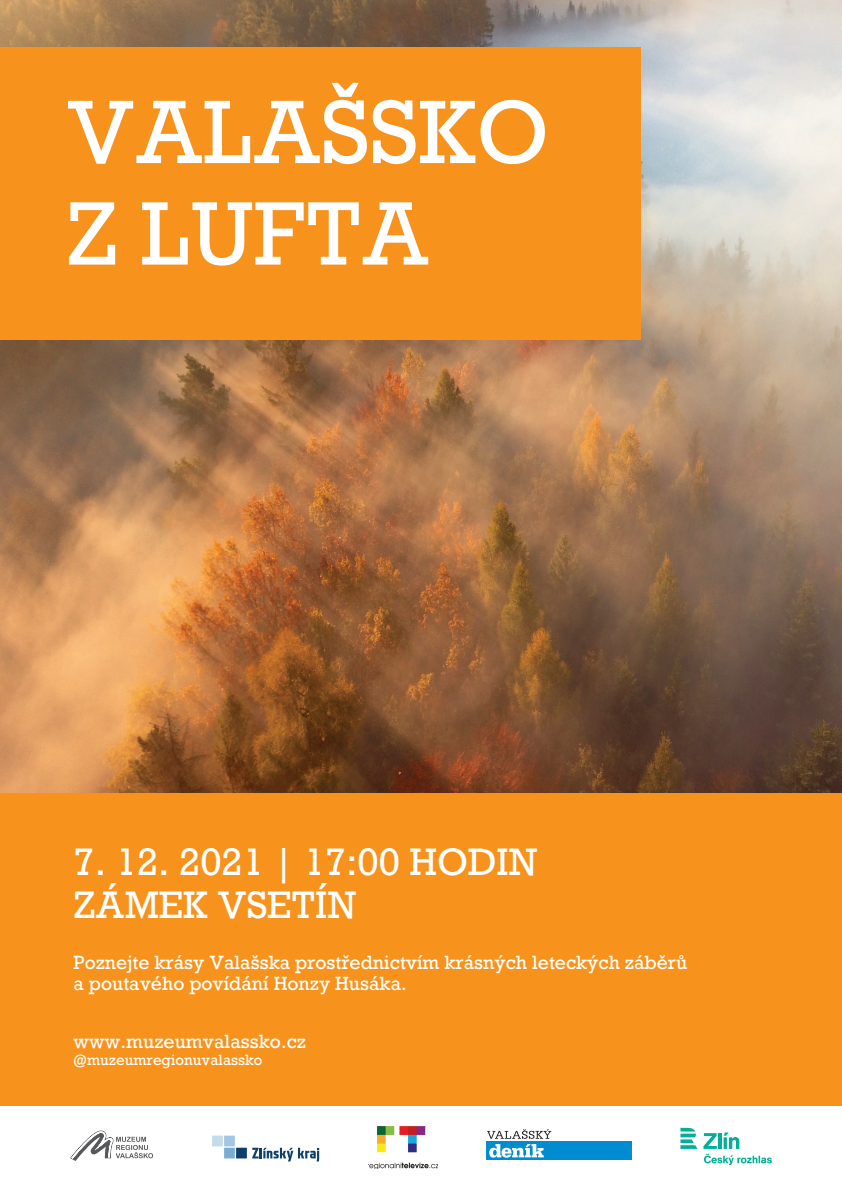
<style>
.page{position:relative;width:842px;height:1191px;background:#fff}
.page>*{position:absolute;margin:0;border:0;box-sizing:border-box;transform-origin:0 0}
.t1{font:84.5px/101.5px "Rockwell Nova";color:#fff}
.t2{font:36px/43.2px "Rockwell Nova";color:#fff}
.t3{font:18px/21.6px "Rockwell Nova";color:#fff}
.t4{font:14px "Rockwell Nova";color:#fff}
</style>
<div class="page">
<img style="left:0;top:0;width:842px;height:793px">
<div style="left:0;top:48px;width:640px;height:292px;background:#f7931d"></div>
<div style="left:0;top:793px;width:842px;height:312px;background:#f7931d"></div>
<svg style="left:70px;top:1130px;width:83px;height:31px"></svg>
<div style="left:212px;top:1135px;width:11px;height:11px;background:#c6dbe9"></div>
<div style="left:224px;top:1135px;width:11px;height:11px;background:#a3c7e3"></div>
<div style="left:224px;top:1147px;width:11px;height:11px;background:#7badd4"></div>
<div style="left:236px;top:1147px;width:11px;height:11px;background:#0c3f6a"></div>
<svg style="left:252px;top:1147px;width:67px;height:14px"></svg>
<svg style="left:680px;top:1127px;width:17px;height:21px"></svg>
<svg style="left:703px;top:1132px;width:69px;height:33px"></svg>
<img style="left:368px;top:1126px;width:70px;height:42px">
<svg style="left:487px;top:1129px;width:64px;height:9px"></svg>
<div style="left:487px;top:1141px;width:145px;height:19px;background:#008cd0"></div>
<svg style="left:489px;top:1144px;width:55px;height:13px"></svg>
<h1 class="t1" style="left:66px;top:83px;width:484px">VALAŠSKO<br>Z LUFTA</h1>
<h2 class="t2" style="left:74px;top:841px;width:466px">7. 12. 2021 | 17:00 HODIN<br>ZÁMEK VSETÍN</h2>
<p class="t3" style="left:74px;top:951px;width:615px">Poznejte krásy Valašska prostřednictvím krásných leteckých záběrů a poutavého povídání Honzy Husáka.</p>
<p class="t3" style="left:74px;top:1030px;width:234px">www.muzeumvalassko.cz</p>
<p class="t4" style="left:74px;top:1050px;width:190px">@muzeumregionuvalassko</p>
</div>
